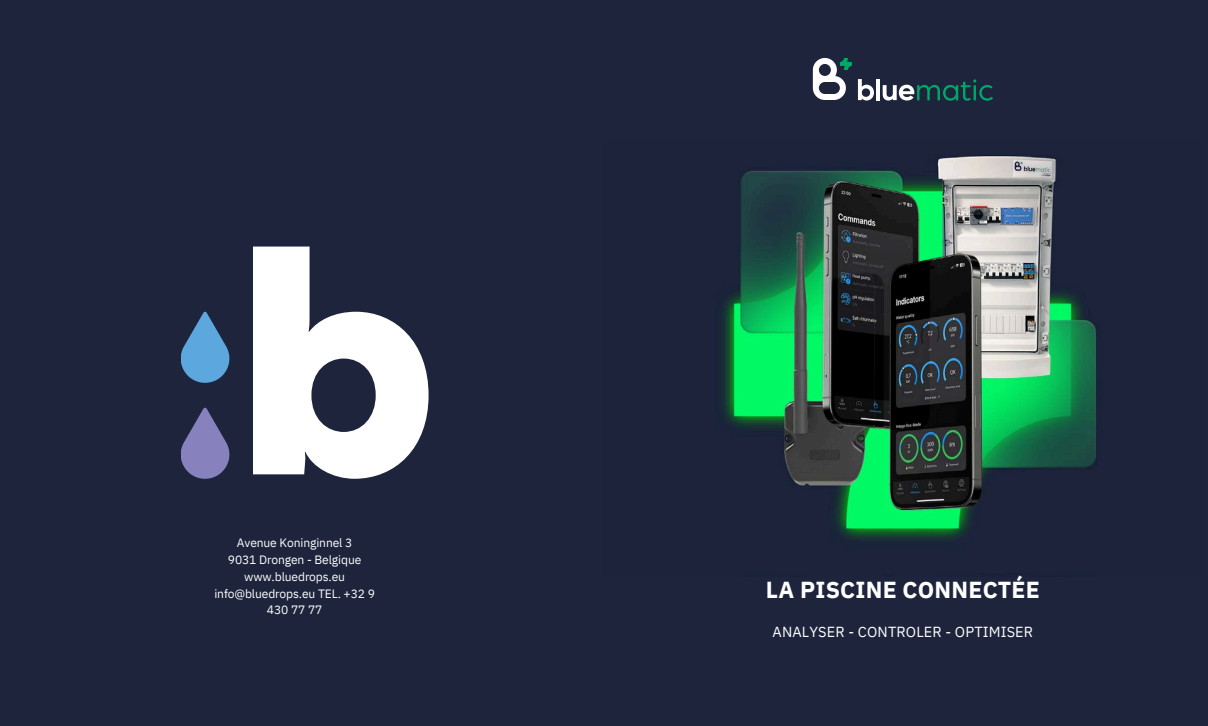
<style>
.page{position:relative;width:1208px;height:726px;background:#1d243c}
.page>*{position:absolute;margin:0;border:0;box-sizing:border-box;transform-origin:0 0}
.t1{font:700 23.1px "IBM Plex Sans";letter-spacing:.01em;color:#fff}
.t2{font:14.6px "IBM Plex Sans";letter-spacing:.01em;color:#fff}
.t3{font:12.1px/16.8px "IBM Plex Sans";letter-spacing:-.01em;color:#fff;text-align:center}
</style>
<div class="page">
<svg style="left:181px;top:312px;width:48px;height:71px"></svg>
<svg style="left:181px;top:408px;width:48px;height:71px"></svg>
<svg style="left:253px;top:247px;width:175px;height:232px;fill:#fff"></svg>
<svg style="left:858px;top:79px;width:16px;height:22px"></svg>
<hr style="left:876px;top:79px;width:4px;height:21px;background:#fff">
<svg style="left:813px;top:58px;width:39px;height:42px"></svg>
<svg style="left:882px;top:79px;width:111px;height:22px"></svg>
<img style="left:724px;top:155px;width:373px;height:384px">
<p class="t3" style="left:237px;top:534px;width:117px">Avenue Koninginnel 3</p>
<p class="t3" style="left:214px;top:551px;width:162px">9031 Drongen - Belgique www.bluedrops.eu info@bluedrops.eu TEL. +32 9<br>430 77 77</p>
<h1 class="t1" style="left:766px;top:575px;width:275px">LA PISCINE CONNECTÉE</h1>
<p class="t2" style="left:772px;top:623px;width:262px">ANALYSER - CONTROLER - OPTIMISER</p>
</div>
